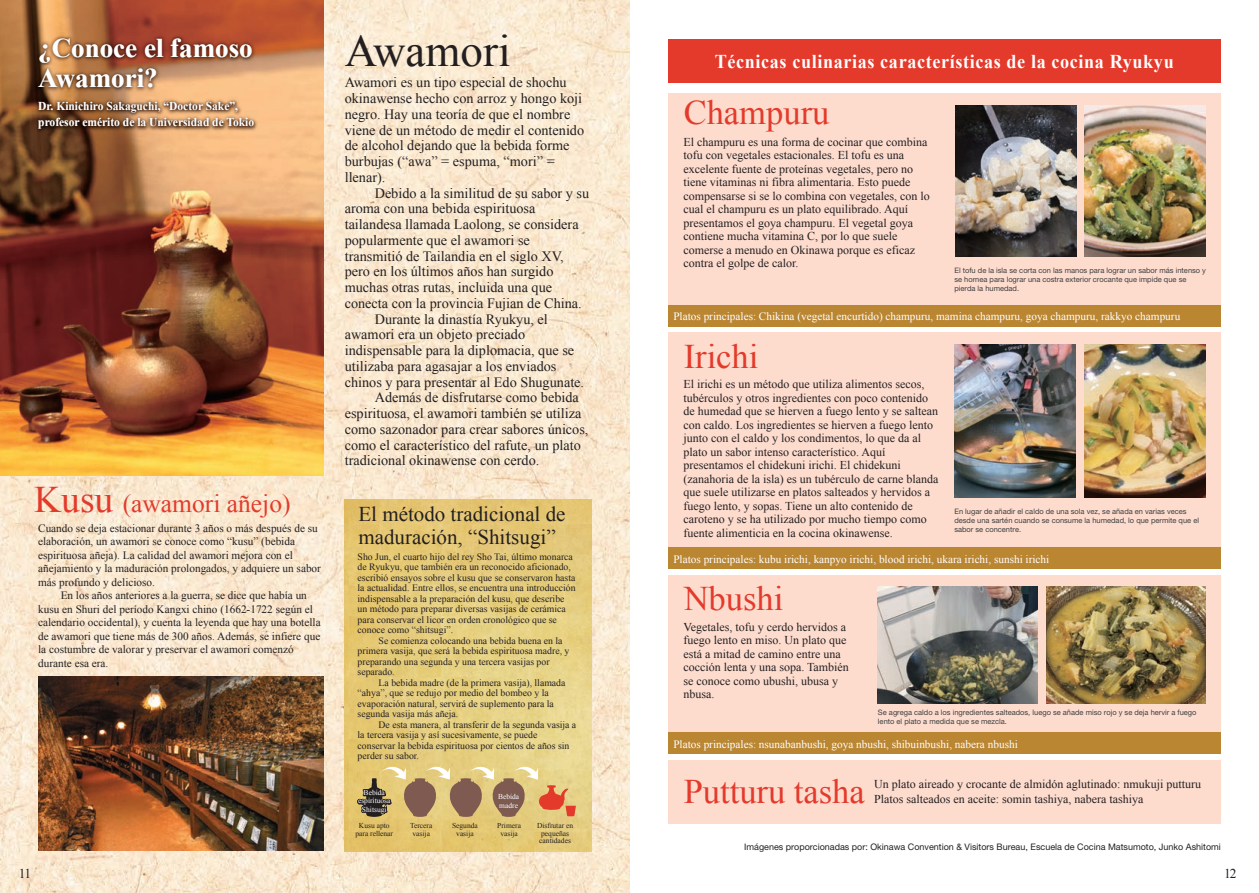
<style>
.page{position:relative;width:1259px;height:893px;background:#fff}
.page>*{position:absolute;margin:0;border:0;box-sizing:border-box;transform-origin:0 0}
.t1{font:45px "Times New Roman";color:#231f20}
.t2{font:34.5px "Times New Roman";color:#e43a2b}
.t3{font:700 27px/30px "Times New Roman";color:#fff}
.t4{font:25.5px "Times New Roman";color:#e43a2b}
.t5{font:21px/22.5px "Times New Roman";color:#231f20}
.t6{font:700 19.5px "Times New Roman";letter-spacing:.035em;color:#fff;scale:.93 1}
.t7{font:14.25px/15.8px "Times New Roman";color:#231f20}
.t8{font:13.5px "Times New Roman";color:#231f20}
.t9{font:12px/13.5px "Times New Roman";color:#231f20}
.t10{font:700 12px/16.5px "Times New Roman";color:#fff;scale:.96 1}
.t11{font:11.25px/13.5px "Times New Roman";color:#231f20}
.t12{font:11.25px "Times New Roman";color:#fff}
.t13{font:9.75px/10.5px "Times New Roman";color:#231f20}
.t14{font:9px "Helvetica Neue LT Pro";color:#231f20}
.t15{font:7.5px/9px "Helvetica Neue LT Pro";color:#3e3e3f}
.t16{font:7.5px/7.5px "Times New Roman";color:#231f20;text-align:center}
.t17{font:7.5px/8.2px "Times New Roman";color:#fff;text-align:center}
.s1{font-size:37.5px}
</style>
<div class="page">
<img style="left:0;top:0;width:629px;height:893px">
<img style="left:345px;top:499px;width:246px;height:352px">
<div style="left:668px;top:93px;width:552px;height:234px;background:#fddcce"></div>
<div style="left:668px;top:305px;width:552px;height:22px;background:#ba8632"></div>
<img style="left:955px;top:105px;width:121px;height:151px">
<img style="left:1084px;top:105px;width:121px;height:151px">
<div style="left:668px;top:333px;width:552px;height:236px;background:#fddcce"></div>
<img style="left:954px;top:345px;width:121px;height:153px">
<img style="left:1084px;top:345px;width:121px;height:153px">
<img style="left:0;top:0;width:323px;height:475px">
<img style="left:38px;top:677px;width:285px;height:173px">
<div style="left:668px;top:39px;width:552px;height:44px;background:#e43a2b"></div>
<div style="left:668px;top:547px;width:552px;height:22px;background:#ba8632"></div>
<div style="left:668px;top:575px;width:552px;height:179px;background:#fddcce"></div>
<div style="left:668px;top:760px;width:552px;height:63px;background:#fddcce"></div>
<img style="left:1046px;top:586px;width:159px;height:117px">
<img style="left:878px;top:586px;width:159px;height:117px">
<div style="left:668px;top:732px;width:552px;height:22px;background:#ba8632"></div>
<img style="left:0;top:0;width:314px;height:150px">
<img style="left:0;top:45px;width:309px;height:140px">
<svg style="left:355px;top:761px;width:221px;height:56px;background:#c3a570"></svg>
<h3 class="t3" style="left:38px;top:32px;width:216px">¿Conoce el famoso<br>Awamori?</h3>
<p class="t10" style="left:38px;top:97px;width:226px">Dr. Kinichiro Sakaguchi, “Doctor Sake”, profesor emérito de la Universidad de Tokio</p>
<h3 class="t4" style="left:34px;top:487px;width:258px"><span class="s1">Kusu</span> (awamori añejo)</h3>
<p class="t11" style="left:38px;top:521px;width:284px">Cuando se deja estacionar durante 3 años o más después de su elaboración, un awamori se conoce como “kusu” (bebida espirituosa añeja). La calidad del awamori mejora con el añejamiento y la maduración prolongados, y adquiere un sabor más profundo y delicioso.</p>
<p class="t11" style="left:38px;top:588px;width:284px;text-indent:23px">En los años anteriores a la guerra, se dice que había un kusu en Shuri del período Kangxi chino (1662-1722 según el calendario occidental), y cuenta la leyenda que hay una botella de awamori que tiene más de 300 años. Además, se infiere que la costumbre de valorar y preservar el awamori comenzó durante esa era.</p>
<h1 class="t1" style="left:345px;top:21px;width:167px">Awamori</h1>
<p class="t7" style="left:345px;top:75px;width:241px">Awamori es un tipo especial de shochu okinawense hecho con arroz y hongo koji negro. Hay una teoría de que el nombre viene de un método de medir el contenido de alcohol dejando que la bebida forme burbujas (“awa” = espuma, “mori” = llenar).</p>
<p class="t7" style="left:375px;top:185px;width:216px">Debido a la similitud de su sabor y su</p>
<p class="t7" style="left:345px;top:201px;width:192px">aroma con una bebida espirituosa</p>
<p class="t7" style="left:345px;top:216px;width:235px">tailandesa llamada Laolong, se considera</p>
<p class="t7" style="left:345px;top:232px;width:187px">popularmente que el awamori se</p>
<p class="t7" style="left:345px;top:248px;width:220px">transmitió de Tailandia en el siglo XV,</p>
<p class="t7" style="left:345px;top:264px;width:210px">pero en los últimos años han surgido</p>
<p class="t7" style="left:345px;top:279px;width:209px">muchas otras rutas, incluida una que</p>
<p class="t7" style="left:345px;top:295px;width:239px">conecta con la provincia Fujian de China.</p>
<p class="t7" style="left:375px;top:311px;width:175px">Durante la dinastía Ryukyu, el</p>
<p class="t7" style="left:345px;top:327px;width:182px">awamori era un objeto preciado</p>
<p class="t7" style="left:345px;top:342px;width:231px">indispensable para la diplomacia, que se</p>
<p class="t7" style="left:345px;top:358px;width:213px">utilizaba para agasajar a los enviados</p>
<p class="t7" style="left:345px;top:374px;width:241px">chinos y para presentar al Edo Shugunate.</p>
<p class="t7" style="left:375px;top:390px;width:206px">Además de disfrutarse como bebida</p>
<p class="t7" style="left:345px;top:405px;width:238px">espirituosa, el awamori también se utiliza</p>
<p class="t7" style="left:345px;top:421px;width:245px">como sazonador para crear sabores únicos,</p>
<p class="t7" style="left:345px;top:437px;width:238px">como el característico del rafute, un plato</p>
<p class="t7" style="left:345px;top:452px;width:196px">tradicional okinawense con cerdo.</p>
<h3 class="t5" style="left:358px;top:503px;width:209px">El método tradicional de maduración, “Shitsugi”</h3>
<p class="t13" style="left:357px;top:551px;width:219px">Sho Jun, el cuarto hijo del rey Sho Tai, último monarca de Ryukyu, que también era un reconocido aficionado, escribió ensayos sobre el kusu que se conservaron hasta la actualidad. Entre ellos, se encuentra una introducción indispensable a la preparación del kusu, que describe un método para preparar diversas vasijas de cerámica para conservar el licor en orden cronológico que se conoce como “shitsugi”.</p>
<p class="t13" style="left:357px;top:635px;width:213px;text-indent:21px">Se comienza colocando una bebida buena en la primera vasija, que será la bebida espirituosa madre, y preparando una segunda y una tercera vasijas por separado.</p>
<p class="t13" style="left:357px;top:677px;width:209px;text-indent:21px">La bebida madre (de la primera vasija), llamada “ahya”, que se redujo por medio del bombeo y la evaporación natural, servirá de suplemento para la segunda vasija más añeja.</p>
<p class="t13" style="left:357px;top:719px;width:220px;text-indent:21px">De esta manera, al transferir de la segunda vasija a la tercera vasija y así sucesivamente, se puede conservar la bebida espirituosa por cientos de años sin perder su sabor.</p>
<p class="t17" style="left:358px;top:788px;width:34px">Bebida espirituosa<br>Shitsugi</p>
<p class="t17" style="left:498px;top:792px;width:23px;text-align:left">Bebida madre</p>
<p class="t16" style="left:355px;top:822px;width:39px">Kusu apto para rellenar</p>
<p class="t16" style="left:497px;top:822px;width:25px">Primera vasija</p>
<p class="t16" style="left:410px;top:822px;width:24px">Tercera vasija</p>
<p class="t16" style="left:537px;top:822px;width:38px;text-align:left">Disfrutar en pequeñas cantidades</p>
<p class="t16" style="left:452px;top:822px;width:27px">Segunda vasija</p>
<h3 class="t6" style="left:715px;top:48px;width:495px">Técnicas culinarias características de la cocina Ryukyu</h3>
<h2 class="t2" style="left:683px;top:89px;width:147px">Champuru</h2>
<p class="t9" style="left:683px;top:135px;width:248px">El champuru es una forma de cocinar que combina tofu con vegetales estacionales. El tofu es una excelente fuente de proteínas vegetales, pero no tiene vitaminas ni fibra alimentaria. Esto puede compensarse si se lo combina con vegetales, con lo cual el champuru es un plato equilibrado. Aquí presentamos el goya champuru. El vegetal goya contiene mucha vitamina C, por lo que suele comerse a menudo en Okinawa porque es eficaz contra el golpe de calor.</p>
<p class="t15" style="left:954px;top:266px;width:253px">El tofu de la isla se corta con las manos para lograr un sabor más intenso y se hornea para lograr una costra exterior crocante que impide que se pierda la humedad.</p>
<p class="t12" style="left:673px;top:309px;width:508px">Platos principales: Chikina (vegetal encurtido) champuru, mamina champuru, goya champuru, rakkyo champuru</p>
<h2 class="t2" style="left:683px;top:333px;width:76px">Irichi</h2>
<p class="t9" style="left:683px;top:377px;width:256px">El irichi es un método que utiliza alimentos secos, tubérculos y otros ingredientes con poco contenido de humedad que se hierven a fuego lento y se saltean con caldo. Los ingredientes se hierven a fuego lento junto con el caldo y los condimentos, lo que da al plato un sabor intenso característico. Aquí presentamos el chidekuni irichi. El chidekuni (zanahoria de la isla) es un tubérculo de carne blanda que suele utilizarse en platos salteados y hervidos a fuego lento, y sopas. Tiene un alto contenido de caroteno y se ha utilizado por mucho tiempo como fuente alimenticia en la cocina okinawense.</p>
<p class="t15" style="left:954px;top:507px;width:246px">En lugar de añadir el caldo de una sola vez, se añada en varias veces desde una sartén cuando se consume la humedad, lo que permite que el sabor se concentre.</p>
<p class="t12" style="left:673px;top:551px;width:377px">Platos principales: kubu irichi, kanpyo irichi, blood irichi, ukara irichi, sunshi irichi</p>
<h2 class="t2" style="left:683px;top:575px;width:101px">Nbushi</h2>
<p class="t9" style="left:683px;top:620px;width:167px">Vegetales, tofu y cerdo hervidos a fuego lento en miso. Un plato que está a mitad de camino entre una cocción lenta y una sopa. También se conoce como ubushi, ubusa y nbusa.</p>
<p class="t15" style="left:878px;top:708px;width:320px">Se agrega caldo a los ingredientes salteados, luego se añade miso rojo y se deja hervir a fuego lento el plato a medida que se mezcla.</p>
<p class="t12" style="left:673px;top:736px;width:346px">Platos principales: nsunabanbushi, goya nbushi, shibuinbushi, nabera nbushi</p>
<p class="t9" style="left:874px;top:776px;width:328px;line-height:15px">Un plato aireado y crocante de almidón aglutinado: nmukuji putturu<br>Platos salteados en aceite: somin tashiya, nabera tashiya</p>
<p class="t14" style="left:744px;top:842px;width:478px">Imágenes proporcionadas por: Okinawa Convention &amp; Visitors Bureau, Escuela de Cocina Matsumoto, Junko Ashitomi</p>
<h2 class="t2" style="left:683px;top:768px;width:183px">Putturu tasha</h2>
<p class="t8" style="left:19px;top:864px;width:14px">11</p>
<p class="t8" style="left:1224px;top:864px;width:14px">12</p>
</div>
